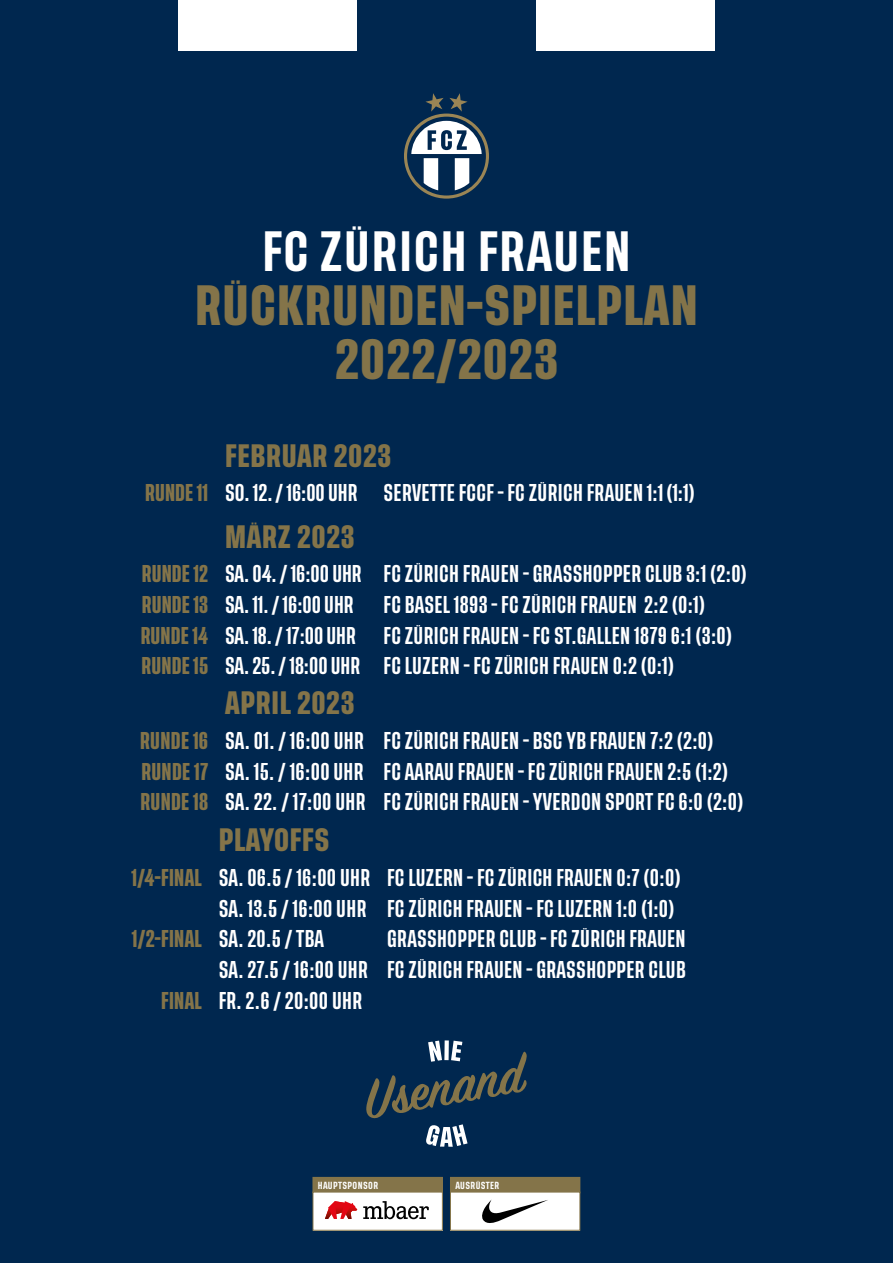
<style>
.page{position:relative;width:893px;height:1263px;background:#00274f}
.page>*{position:absolute;margin:0;border:0;box-sizing:border-box;transform-origin:0 0}
.t1{font:600 42px/54px "Tusker Grotesk 6600";letter-spacing:.03em;color:#847449;text-align:center}
.t2{font:500 42px "Tusker Grotesk 6500";letter-spacing:.03em;color:#fff}
.t3{font:600 24px "Tusker Grotesk 6600";letter-spacing:.03em;color:#847449}
.t4{font:500 18px/30.8px "Tusker Grotesk 5500";letter-spacing:.02em;color:#fff}
.t5{font:500 18px/30.8px "Tusker Grotesk 5500";color:#fff}
.t6{font:600 18px/30.8px "Tusker Grotesk 5600";letter-spacing:.02em;color:#847449;text-align:justify}
.t7{font:500 7.65px "Tusker Grotesk 6500";letter-spacing:.05em;color:#fff}
.s1{font-family:"Tusker Grotesk 5600";font-weight:600;color:#847449}
</style>
<div class="page">
<div style="left:179px;top:0;width:178px;height:51px;background:#fff"></div>
<div style="left:536px;top:0;width:178px;height:51px;background:#fff"></div>
<svg style="left:404px;top:114px;width:85px;height:85px"></svg>
<div style="left:407px;top:117px;width:79px;height:78px;background:#00274f;border-radius:50%"></div>
<svg style="left:425px;top:93px;width:42px;height:19px"></svg>
<svg style="left:411px;top:121px;width:71px;height:69px"></svg>
<svg style="left:366px;top:1040px;width:161px;height:78px"></svg>
<svg style="left:426px;top:1124px;width:42px;height:23px"></svg>
<div style="left:313px;top:1177px;width:129px;height:16px;background:#847449"></div>
<div style="left:313px;top:1192px;width:129px;height:38px;background:#fff"></div>
<div style="left:450px;top:1177px;width:130px;height:16px;background:#847449"></div>
<div style="left:450px;top:1192px;width:130px;height:38px;background:#fff"></div>
<svg style="left:482px;top:1199px;width:66px;height:24px"></svg>
<svg style="left:363px;top:1201px;width:66px;height:18px"></svg>
<svg style="left:325px;top:1201px;width:32px;height:18px"></svg>
<h1 class="t2" style="left:262px;top:226px;width:370px">FC ZÜRICH FRAUEN</h1>
<h1 class="t1" style="left:195px;top:281px;width:504px">RÜCKRUNDEN-SPIELPLAN<br>2022/2023</h1>
<h2 class="t3" style="left:225px;top:441px;width:167px">FEBRUAR 2023</h2>
<p class="t5" style="left:145px;top:479px;width:214px"><span class="s1">RUNDE 11</span> SO. 12. / 16:00 UHR</p>
<p class="t4" style="left:384px;top:479px;width:313px">SERVETTE FCCF - FC ZÜRICH FRAUEN 1:1 (1:1)</p>
<h2 class="t3" style="left:225px;top:522px;width:131px">MÄRZ 2023</h2>
<p class="t6" style="left:141px;top:559px;width:69px">RUNDE 12<br>RUNDE 13<br>RUNDE 14<br>RUNDE 15</p>
<p class="t5" style="left:225px;top:559px;width:138px">SA. 04. / 16:00 UHR<br>SA. 11. / 16:00 UHR<br>SA. 18. / 17:00 UHR<br>SA. 25. / 18:00 UHR</p>
<p class="t4" style="left:384px;top:559px;width:365px">FC ZÜRICH FRAUEN - GRASSHOPPER CLUB 3:1 (2:0)<br>FC BASEL 1893 - FC ZÜRICH FRAUEN 2:2 (0:1)<br>FC ZÜRICH FRAUEN - FC ST.GALLEN 1879 6:1 (3:0)<br>FC LUZERN - FC ZÜRICH FRAUEN 0:2 (0:1)</p>
<h2 class="t3" style="left:225px;top:689px;width:131px">APRIL 2023</h2>
<p class="t6" style="left:140px;top:726px;width:69px">RUNDE 16<br>RUNDE 17<br>RUNDE 18</p>
<p class="t4" style="left:225px;top:726px;width:142px;text-align:justify">SA. 01. / 16:00 UHR SA. 15. / 16:00 UHR SA. 22. / 17:00 UHR</p>
<p class="t4" style="left:384px;top:726px;width:361px">FC ZÜRICH FRAUEN - BSC YB FRAUEN 7:2 (2:0)<br>FC AARAU FRAUEN - FC ZÜRICH FRAUEN 2:5 (1:2)<br>FC ZÜRICH FRAUEN - YVERDON SPORT FC 6:0 (2:0)</p>
<p class="t6" style="left:131px;top:863px;width:72px">1/4-FINAL</p>
<p class="t6" style="left:132px;top:925px;width:71px">1/2-FINAL</p>
<p class="t6" style="left:161px;top:986px;width:42px">FINAL</p>
<h2 class="t3" style="left:219px;top:825px;width:112px">PLAYOFFS</h2>
<p class="t4" style="left:219px;top:863px;width:153px">SA. 06.5 / 16:00 UHR<br>SA. 13.5 / 16:00 UHR<br>SA. 20.5 / TBA<br>SA. 27.5 / 16:00 UHR<br>FR. 2.6 / 20:00 UHR</p>
<p class="t4" style="left:387px;top:863px;width:300px">FC LUZERN - FC ZÜRICH FRAUEN 0:7 (0:0)<br>FC ZÜRICH FRAUEN - FC LUZERN 1:0 (1:0)<br>GRASSHOPPER CLUB - FC ZÜRICH FRAUEN FC ZÜRICH FRAUEN - GRASSHOPPER CLUB</p>
<p class="t7" style="left:318px;top:1180px;width:62px">HAUPTSPONSOR</p>
<p class="t7" style="left:455px;top:1180px;width:45px">AUSRÜSTER</p>
</div>
